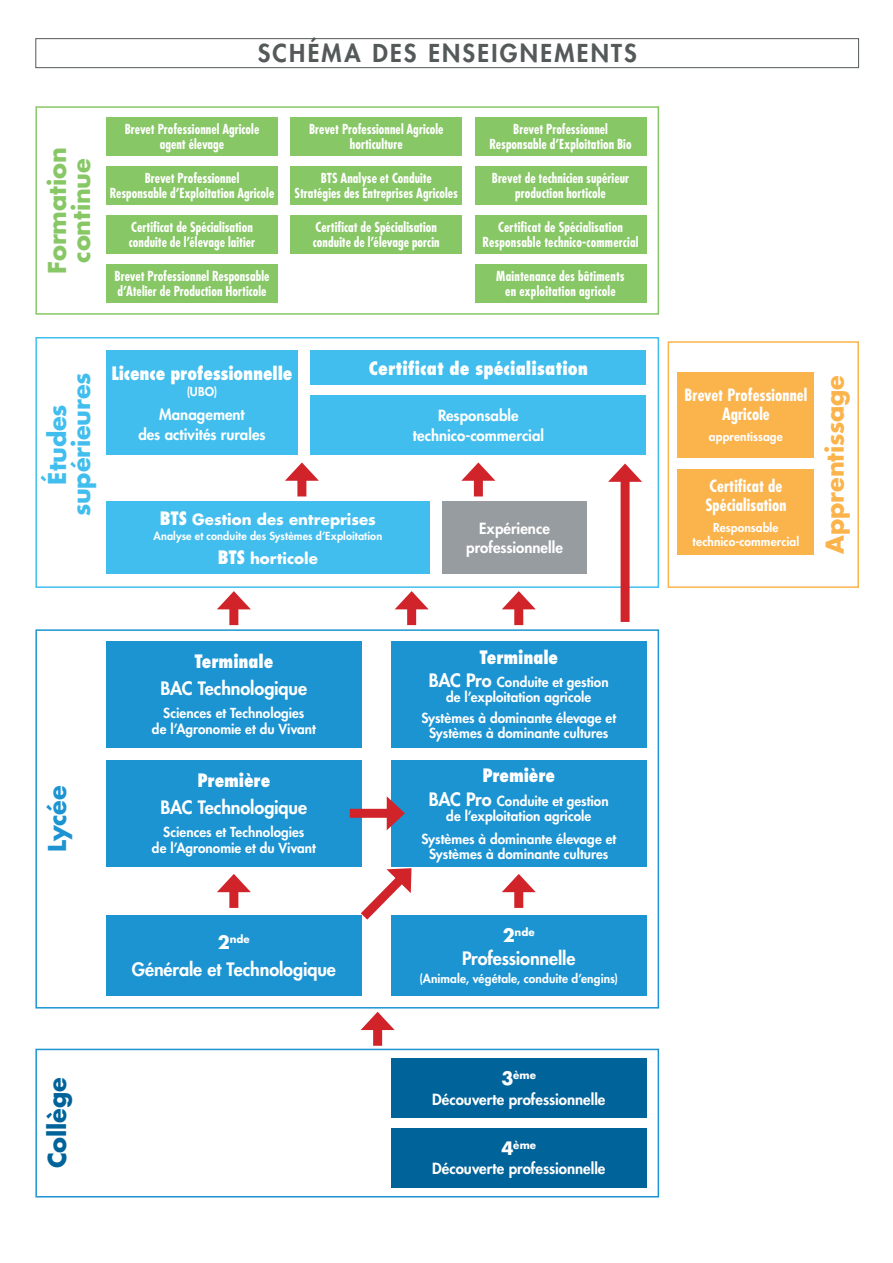
<style>
.page{position:relative;width:893px;height:1263px;background:#fff}
.page>*{position:absolute;margin:0;border:0;box-sizing:border-box;transform-origin:0 0}
.t1{font:800 24px "Futura";letter-spacing:.095em;color:#54595a}
.t2{font:700 24px/24px "Futura";letter-spacing:-.005em;color:#87c765;text-align:center}
.t3{font:700 24px/24px "Futura";letter-spacing:-.005em;color:#41beee;text-align:center}
.t4{font:700 24px "Futura";letter-spacing:-.005em;color:#fbb44c}
.t5{font:700 24px "Futura";letter-spacing:-.005em;color:#00639a}
.t6{font:700 24px "Futura";letter-spacing:-.02em;color:#1c94d2}
.t7{font:800 condensed 18px "Futura";letter-spacing:-.01em;color:#fff}
.t8{font:800 18px "Futura";letter-spacing:-.005em;color:#fff}
.t9{font:700 condensed 16.5px/19.5px "Futura";letter-spacing:.005em;color:#fff}
.t10{font:800 15px/19.5px "Futura";color:#fff;text-align:center}
.t11{font:700 15px "Futura";letter-spacing:.005em;color:#fff}
.t12{font:700 condensed 13.5px/15px "Futura";letter-spacing:.005em;color:#fff;text-align:center;scale:.95 1}
.t13{font:800 13.5px/15px "Futura";letter-spacing:.005em;color:#fff;text-align:center}
.t14{font:800 12px/13.5px "Futura";letter-spacing:.005em;color:#fff;text-align:center}
.t15{font:800 10.8px "Futura";letter-spacing:.01em;color:#fff}
.t16{font:700 10.5px "Futura";letter-spacing:.01em;color:#fff}
.s1{font-weight:800;font-stretch:condensed;font-size:18px}
.s2{font-size:18px}
</style>
<div class="page">
<div style="left:35px;top:106px;width:624px;height:209px;border:2px solid #87c765"></div>
<div style="left:35px;top:337px;width:624px;height:251px;border:2px solid #41beee"></div>
<div style="left:35px;top:629px;width:624px;height:379px;border:2px solid #1c94d2"></div>
<div style="left:35px;top:1049px;width:624px;height:148px;border:2px solid #1c94d2"></div>
<div style="left:668px;top:341px;width:191px;height:247px;border:2px solid #fbb44c"></div>
<div style="left:310px;top:351px;width:336px;height:34px;background:#41beee"></div>
<div style="left:310px;top:395px;width:336px;height:60px;background:#41beee"></div>
<div style="left:106px;top:351px;width:192px;height:104px;background:#41beee"></div>
<div style="left:106px;top:265px;width:172px;height:38px;background:#87c765"></div>
<div style="left:106px;top:216px;width:172px;height:38px;background:#87c765"></div>
<div style="left:106px;top:167px;width:172px;height:38px;background:#87c765"></div>
<div style="left:106px;top:118px;width:172px;height:38px;background:#87c765"></div>
<div style="left:291px;top:216px;width:171px;height:38px;background:#87c765"></div>
<div style="left:291px;top:167px;width:171px;height:38px;background:#87c765"></div>
<div style="left:291px;top:118px;width:171px;height:38px;background:#87c765"></div>
<div style="left:475px;top:265px;width:171px;height:38px;background:#87c765"></div>
<div style="left:475px;top:216px;width:171px;height:38px;background:#87c765"></div>
<div style="left:475px;top:167px;width:171px;height:38px;background:#87c765"></div>
<div style="left:475px;top:118px;width:171px;height:38px;background:#87c765"></div>
<div style="left:106px;top:502px;width:323px;height:72px;background:#41beee"></div>
<div style="left:106px;top:641px;width:255px;height:106px;background:#1c94d2"></div>
<div style="left:106px;top:760px;width:255px;height:106px;background:#1c94d2"></div>
<div style="left:106px;top:915px;width:255px;height:81px;background:#1c94d2"></div>
<div style="left:391px;top:915px;width:255px;height:81px;background:#1c94d2"></div>
<div style="left:391px;top:1058px;width:255px;height:60px;background:#00639a"></div>
<div style="left:391px;top:1128px;width:255px;height:59px;background:#00639a"></div>
<div style="left:391px;top:641px;width:255px;height:106px;background:#1c94d2"></div>
<div style="left:391px;top:760px;width:255px;height:106px;background:#1c94d2"></div>
<div style="left:442px;top:502px;width:145px;height:72px;background:#979ca0"></div>
<div style="left:678px;top:470px;width:136px;height:85px;background:#fbb44c"></div>
<div style="left:678px;top:372px;width:136px;height:85px;background:#fbb44c"></div>
<div style="left:35px;top:38px;width:824px;height:30px;border:1px solid #54595a"></div>
<div style="left:297px;top:474px;width:9px;height:22px;background:#d1232a"></div>
<svg style="left:285px;top:462px;width:34px;height:19px"></svg>
<div style="left:229px;top:602px;width:9px;height:23px;background:#d1232a"></div>
<svg style="left:217px;top:591px;width:34px;height:18px"></svg>
<div style="left:229px;top:885px;width:9px;height:23px;background:#d1232a"></div>
<svg style="left:217px;top:874px;width:34px;height:18px"></svg>
<div style="left:350px;top:809px;width:44px;height:9px;background:#d1232a"></div>
<svg style="left:387px;top:796px;width:18px;height:34px"></svg>
<div style="left:514px;top:602px;width:9px;height:23px;background:#d1232a"></div>
<svg style="left:502px;top:591px;width:34px;height:18px"></svg>
<div style="left:514px;top:885px;width:9px;height:23px;background:#d1232a"></div>
<svg style="left:502px;top:874px;width:34px;height:18px"></svg>
<div style="left:621px;top:475px;width:9px;height:147px;background:#d1232a"></div>
<svg style="left:608px;top:463px;width:34px;height:19px"></svg>
<svg style="left:351px;top:863px;width:65px;height:66px"></svg>
<div style="left:407px;top:602px;width:9px;height:23px;background:#d1232a"></div>
<svg style="left:395px;top:591px;width:34px;height:18px"></svg>
<div style="left:373px;top:1023px;width:9px;height:23px;background:#d1232a"></div>
<svg style="left:361px;top:1012px;width:34px;height:18px"></svg>
<div style="left:474px;top:474px;width:9px;height:22px;background:#d1232a"></div>
<svg style="left:461px;top:462px;width:34px;height:19px"></svg>
<h1 class="t1" style="left:258px;top:37px;width:380px">SCHÉMA DES ENSEIGNEMENTS</h1>
<h1 class="t2" style="left:44px;top:274px;width:128px;rotate:-90deg">Formation continue</h1>
<p class="t12" style="left:125px;top:122px;width:143px">Brevet Professionnel Agricole agent élevage</p>
<p class="t12" style="left:110px;top:171px;width:175px">Brevet Professionnel<br>Responsable d’Exploitation Agricole</p>
<p class="t12" style="left:129px;top:220px;width:134px;text-align:left">Certificat de Spécialisation conduite de l’élevage laitier</p>
<p class="t12" style="left:115px;top:269px;width:165px;text-align:left">Brevet Professionnel Responsable d’Atelier de Production Horticole</p>
<p class="t12" style="left:309px;top:122px;width:143px">Brevet Professionnel Agricole horticulture</p>
<p class="t12" style="left:295px;top:171px;width:173px">BTS Analyse et Conduite<br>Stratégies des Entreprises Agricoles</p>
<p class="t12" style="left:313px;top:220px;width:135px;text-align:left">Certificat de Spécialisation conduite de l’élevage porcin</p>
<p class="t12" style="left:489px;top:122px;width:151px">Brevet Professionnel<br>Responsable d’Exploitation Bio</p>
<p class="t12" style="left:492px;top:171px;width:146px">Brevet de technicien supérieur production horticole</p>
<p class="t12" style="left:482px;top:220px;width:166px">Certificat de Spécialisation<br>Responsable technico-commercial</p>
<p class="t12" style="left:496px;top:269px;width:137px">Maintenance des bâtiments en exploitation agricole</p>
<h1 class="t3" style="left:44px;top:516px;width:145px;rotate:-90deg">Études supérieures</h1>
<h2 class="t7" style="left:111px;top:362px;width:183px">Licence professionnelle</h2>
<p class="t14" style="left:187px;top:385px;width:32px">(UBO)</p>
<p class="t10" style="left:138px;top:404px;width:129px">Management<br>des activités rurales</p>
<h2 class="t7" style="left:369px;top:356px;width:221px">Certificat de spécialisation</h2>
<p class="t10" style="left:413px;top:406px;width:133px">Responsable technico-commercial</p>
<p class="t11" style="left:160px;top:509px;width:217px"><span class="s1">BTS</span> Gestion des entreprises</p>
<p class="t15" style="left:154px;top:529px;width:230px">Analyse et conduite des Systèmes d’Exploitation</p>
<p class="t11" style="left:218px;top:548px;width:102px"><span class="s1">BTS</span> horticole</p>
<p class="t10" style="left:466px;top:518px;width:98px">Expérience professionnelle</p>
<h1 class="t6" style="left:40px;top:852px;width:68px;rotate:-90deg">Lycée</h1>
<h1 class="t5" style="left:40px;top:1168px;width:93px;rotate:-90deg">Collège</h1>
<h2 class="t7" style="left:194px;top:649px;width:80px">Terminale</h2>
<h2 class="t8" style="left:161px;top:676px;width:148px">BAC Technologique</h2>
<p class="t13" style="left:152px;top:704px;width:165px;line-height:16.5px">Sciences et Technologies<br>de l’Agronomie et du Vivant</p>
<h2 class="t7" style="left:197px;top:769px;width:74px">Première</h2>
<h2 class="t8" style="left:161px;top:795px;width:148px">BAC Technologique</h2>
<p class="t13" style="left:152px;top:823px;width:165px;line-height:16.5px">Sciences et Technologies<br>de l’Agronomie et du Vivant</p>
<p class="t16" style="left:218px;top:932px;width:34px"><span class="s2">2</span>nde</p>
<h2 class="t8" style="left:132px;top:957px;width:206px">Générale et Technologique</h2>
<h2 class="t7" style="left:479px;top:646px;width:80px">Terminale</h2>
<p class="t13" style="left:429px;top:674px;width:181px"><span class="s2">BAC Pro</span> Conduite et gestion de l’exploitation agricole</p>
<p class="t13" style="left:421px;top:710px;width:196px">Systèmes à dominante élevage et<br>Systèmes à dominante cultures</p>
<h2 class="t7" style="left:482px;top:763px;width:74px">Première</h2>
<p class="t13" style="left:429px;top:793px;width:181px"><span class="s2">BAC Pro</span> Conduite et gestion de l’exploitation agricole</p>
<p class="t13" style="left:421px;top:831px;width:196px">Systèmes à dominante élevage et<br>Systèmes à dominante cultures</p>
<p class="t16" style="left:503px;top:925px;width:34px"><span class="s2">2</span>nde</p>
<h2 class="t8" style="left:462px;top:946px;width:115px">Professionnelle</h2>
<p class="t14" style="left:419px;top:971px;width:200px">(Animale, végétale, conduite d’engins)</p>
<p class="t16" style="left:501px;top:1068px;width:36px"><span class="s2">3</span>ème</p>
<p class="t10" style="left:432px;top:1089px;width:175px">Découverte professionnelle</p>
<p class="t16" style="left:501px;top:1137px;width:36px"><span class="s2">4</span>ème</p>
<p class="t10" style="left:432px;top:1159px;width:175px">Découverte professionnelle</p>
<p class="t9" style="left:684px;top:385px;width:124px;text-align:center">Brevet Professionnel<br>Agricole</p>
<p class="t14" style="left:709px;top:430px;width:75px">apprentissage</p>
<p class="t9" style="left:705px;top:476px;width:83px">Certificat de<br>Spécialisation</p>
<p class="t14" style="left:693px;top:521px;width:108px">Responsable technico-commercial</p>
<h1 class="t4" style="left:818px;top:554px;width:180px;rotate:-90deg">Apprentissage</h1>
</div>
